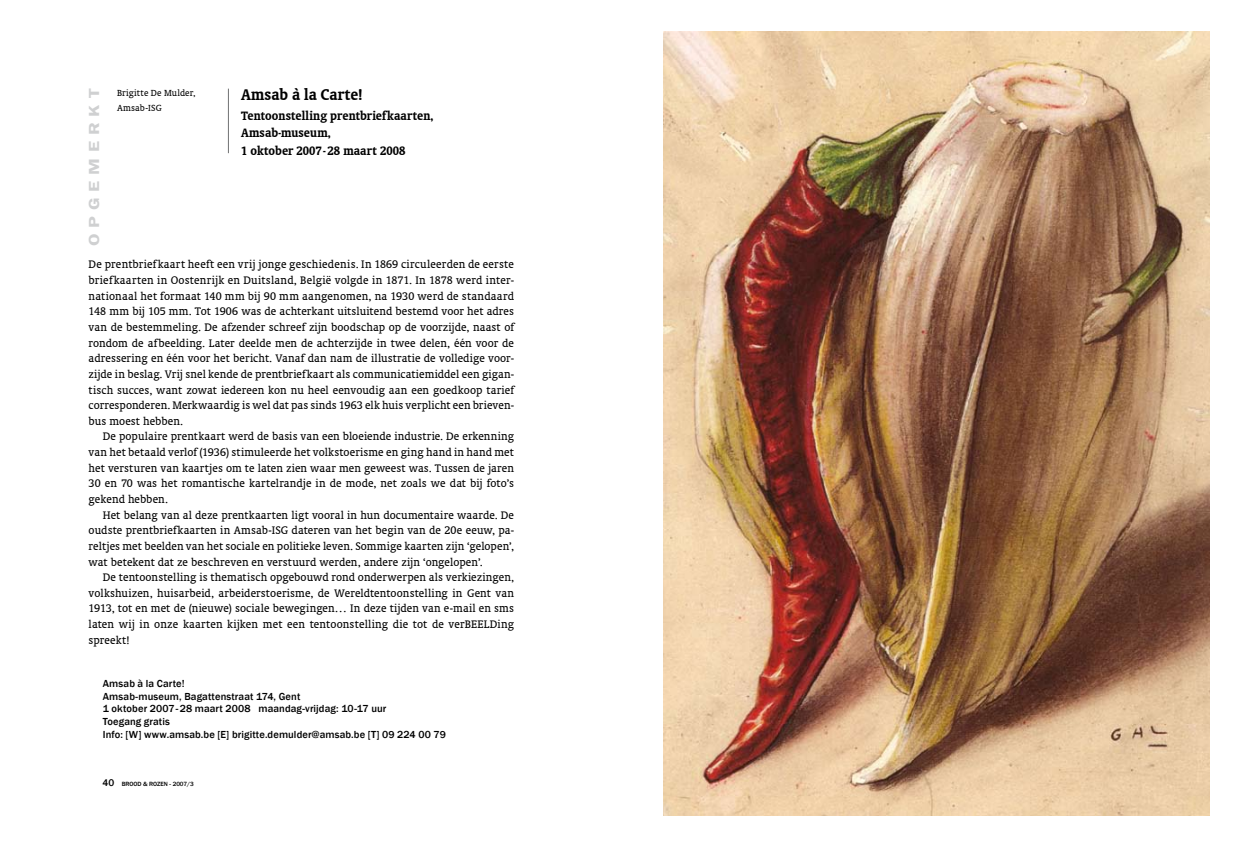
<style>
.page{position:relative;width:1241px;height:851px;background:#fff}
.page>*{position:absolute;margin:0;border:0;box-sizing:border-box;transform-origin:0 0}
.t1{font:700 17.5px "Oranda BT";letter-spacing:.005em;color:#000;scale:.95 1}
.t2{font:600 15px "Franklin Gothic";letter-spacing:.3em;color:#cfd0d1;scale:1.3 1}
.t3{font:700 13.75px/16.5px "Oranda BT";letter-spacing:.005em;color:#000;scale:.95 1}
.t4{font:12.38px "Oranda BT";letter-spacing:.01em;color:#000}
.t5{font:500 10.5px/12.5px "Franklin Gothic";letter-spacing:.01em;color:#000}
.t6{font:10px/15px "Oranda BT";letter-spacing:.02em;color:#000}
.t7{font:500 6.25px "Franklin Gothic";color:#000}
.s1{font-size:10px}
</style>
<div class="page">
<hr style="left:228px;top:89px;width:1px;height:64px;background:#707173">
<img style="left:663px;top:32px;width:546px;height:783px">
<p class="t2" style="left:85px;top:246px;width:123px;rotate:-90deg">OPGEMERKT</p>
<p class="t6" style="left:117px;top:85px;width:80px">Brigitte De Mulder,<br>Amsab-ISG</p>
<p class="t1" style="left:241px;top:84px;width:129px">Amsab à la Carte!</p>
<p class="t3" style="left:241px;top:107px;width:204px">Tentoonstelling prentbriefkaarten,<br>Amsab-museum,</p>
<p class="t3" style="left:241px;top:142px;width:174px">1 oktober 2007 - 28 maart 2008</p>
<p class="t4" style="left:89px;top:257px;width:427px">De prentbriefkaart heeft een vrij jonge geschiedenis. In 1869 circuleerden de eerste</p>
<p class="t4" style="left:89px;top:273px;width:427px">briefkaarten in Oostenrijk en Duitsland, België volgde in 1871. In 1878 werd inter-</p>
<p class="t4" style="left:89px;top:289px;width:427px">nationaal het formaat 140 mm bij 90 mm aangenomen, na 1930 werd de standaard</p>
<p class="t4" style="left:89px;top:304px;width:427px">148 mm bij 105 mm. Tot 1906 was de achterkant uitsluitend bestemd voor het adres</p>
<p class="t4" style="left:89px;top:320px;width:427px">van de bestemmeling. De afzender schreef zijn boodschap op de voorzijde, naast of</p>
<p class="t4" style="left:89px;top:335px;width:427px">rondom de afbeelding. Later deelde men de achterzijde in twee delen, één voor de</p>
<p class="t4" style="left:89px;top:351px;width:427px">adressering en één voor het bericht. Vanaf dan nam de illustratie de volledige voor-</p>
<p class="t4" style="left:89px;top:367px;width:427px">zijde in beslag. Vrij snel kende de prentbriefkaart als communicatiemiddel een gigan-</p>
<p class="t4" style="left:89px;top:382px;width:427px">tisch succes, want zowat iedereen kon nu heel eenvoudig aan een goedkoop tarief</p>
<p class="t4" style="left:89px;top:398px;width:426px">corresponderen. Merkwaardig is wel dat pas sinds 1963 elk huis verplicht een brieven-</p>
<p class="t4" style="left:89px;top:414px;width:96px">bus moest hebben.</p>
<p class="t4" style="left:103px;top:429px;width:413px">De populaire prentkaart werd de basis van een bloeiende industrie. De erkenning</p>
<p class="t4" style="left:89px;top:445px;width:427px">van het betaald verlof (1936) stimuleerde het volkstoerisme en ging hand in hand met</p>
<p class="t4" style="left:89px;top:460px;width:427px">het versturen van kaartjes om te laten zien waar men geweest was. Tussen de jaren</p>
<p class="t4" style="left:89px;top:476px;width:427px">30 en 70 was het romantische kartelrandje in de mode, net zoals we dat bij foto’s</p>
<p class="t4" style="left:89px;top:492px;width:81px">gekend hebben.</p>
<p class="t4" style="left:103px;top:507px;width:412px">Het belang van al deze prentkaarten ligt vooral in hun documentaire waarde. De</p>
<p class="t4" style="left:89px;top:523px;width:427px">oudste prentbriefkaarten in Amsab-ISG dateren van het begin van de 20e eeuw, pa-</p>
<p class="t4" style="left:89px;top:539px;width:427px">reltjes met beelden van het sociale en politieke leven. Sommige kaarten zijn ‘gelopen’,</p>
<p class="t4" style="left:89px;top:554px;width:395px">wat betekent dat ze beschreven en verstuurd werden, andere zijn ‘ongelopen’.</p>
<p class="t4" style="left:103px;top:570px;width:413px">De tentoonstelling is thematisch opgebouwd rond onderwerpen als verkiezingen,</p>
<p class="t4" style="left:89px;top:585px;width:427px">volkshuizen, huisarbeid, arbeiderstoerisme, de Wereldtentoonstelling in Gent van</p>
<p class="t4" style="left:89px;top:601px;width:427px">1913, tot en met de (nieuwe) sociale bewegingen… In deze tijden van e-mail en sms</p>
<p class="t4" style="left:89px;top:617px;width:427px">laten wij in onze kaarten kijken met een tentoonstelling die tot de verBEELDing</p>
<p class="t4" style="left:89px;top:632px;width:43px">spreekt!</p>
<p class="t5" style="left:103px;top:677px;width:344px">Amsab à la Carte!<br>Amsab-museum, Bagattenstraat 174, Gent<br>1 oktober 2007-28 maart 2008 maandag-vrijdag: 10-17 uur<br>Toegang gratis<br>Info: [W] www.amsab.be [E] brigitte.demulder@amsab.be [T] 09 224 00 79</p>
<p class="t7" style="left:102px;top:780px;width:93px"><span class="s1">40</span> BROOD &amp; ROZEN - 2007/3</p>
</div>
